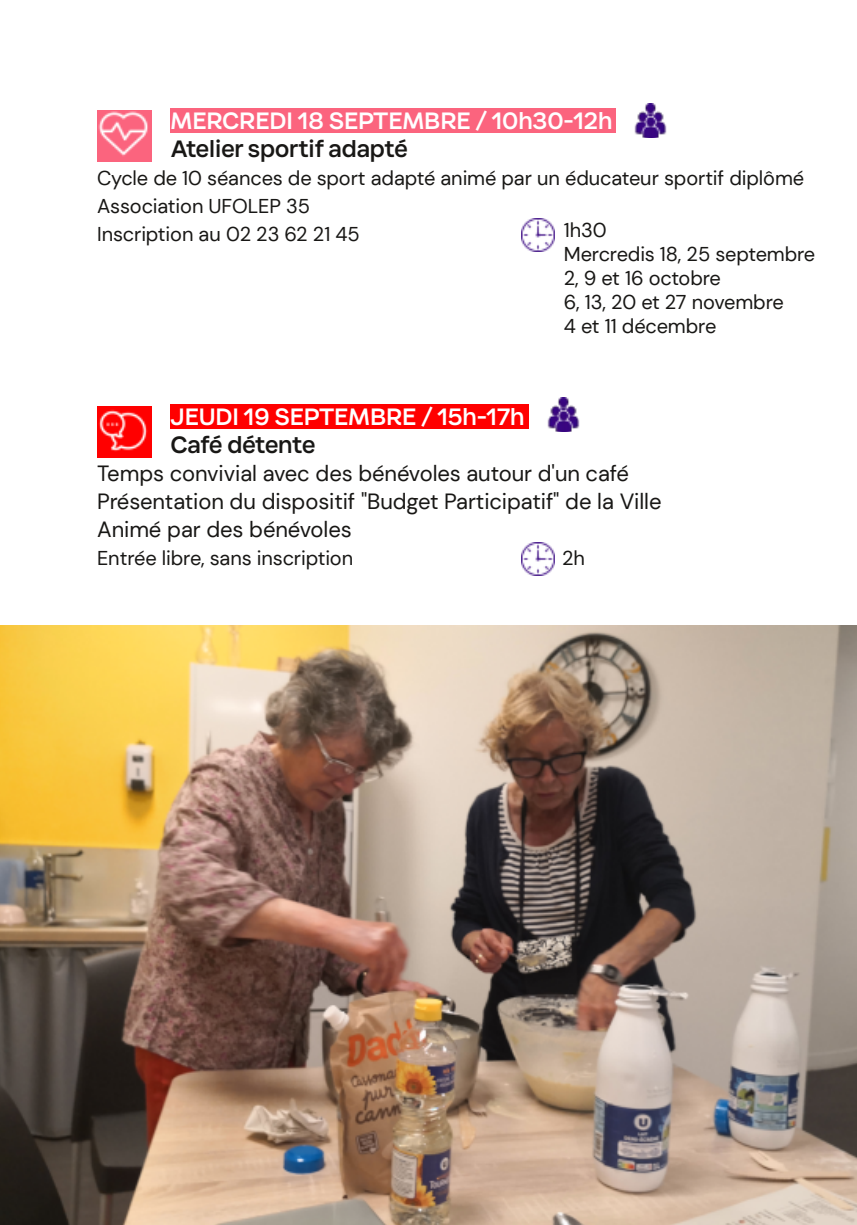
<style>
.page{position:relative;width:857px;height:1225px;background:#fff}
.page>*{position:absolute;margin:0;border:0;box-sizing:border-box;transform-origin:0 0}
.t1{font:22px "DM Sans";letter-spacing:-.005em;color:#181715}
.t2{font:500 22px "Condate";letter-spacing:-.005em;color:#fff}
.t3{font:500 22px "Condate";letter-spacing:-.005em;color:#181715}
.t4{font:20px/24px "DM Sans";letter-spacing:-.01em;color:#181715}
</style>
<div class="page">
<img style="left:0;top:625px;width:856px;height:600px">
<div style="left:170px;top:108px;width:446px;height:25px;background:#fb647e"></div>
<img style="left:634px;top:104px;width:33px;height:34px">
<img style="left:521px;top:218px;width:33px;height:33px">
<img style="left:97px;top:110px;width:55px;height:51px">
<div style="left:170px;top:404px;width:358px;height:25px;background:#f00"></div>
<img style="left:547px;top:397px;width:33px;height:35px">
<img style="left:521px;top:543px;width:33px;height:32px">
<div style="left:97px;top:405px;width:54px;height:52px;background:#f00"></div>
<img style="left:97px;top:405px;width:52px;height:47px">
<p class="t2" style="left:170px;top:112px;width:443px">MERCREDI 18 SEPTEMBRE / 10h30-12h</p>
<p class="t3" style="left:171px;top:140px;width:238px">Atelier sportif adapté</p>
<p class="t4" style="left:97px;top:194px;width:214px">Association UFOLEP 35</p>
<p class="t4" style="left:97px;top:166px;width:708px">Cycle de 10 séances de sport adapté animé par un éducateur sportif diplômé</p>
<p class="t4" style="left:563px;top:218px;width:253px">1h30<br>Mercredis 18, 25 septembre<br>2, 9 et 16 octobre<br>6, 13, 20 et 27 novembre<br>4 et 11 décembre</p>
<p class="t4" style="left:97px;top:222px;width:264px">Inscription au 02 23 62 21 45</p>
<p class="t2" style="left:170px;top:408px;width:355px">JEUDI 19 SEPTEMBRE / 15h-17h</p>
<p class="t3" style="left:170px;top:436px;width:146px">Café détente</p>
<p class="t1" style="left:97px;top:459px;width:533px">Temps convivial avec des bénévoles autour d'un café</p>
<p class="t1" style="left:97px;top:515px;width:256px">Animé par des bénévoles</p>
<p class="t4" style="left:97px;top:546px;width:257px">Entrée libre, sans inscription</p>
<p class="t4" style="left:562px;top:546px;width:24px">2h</p>
<p class="t1" style="left:97px;top:487px;width:565px">Présentation du dispositif "Budget Participatif" de la Ville</p>
</div>
